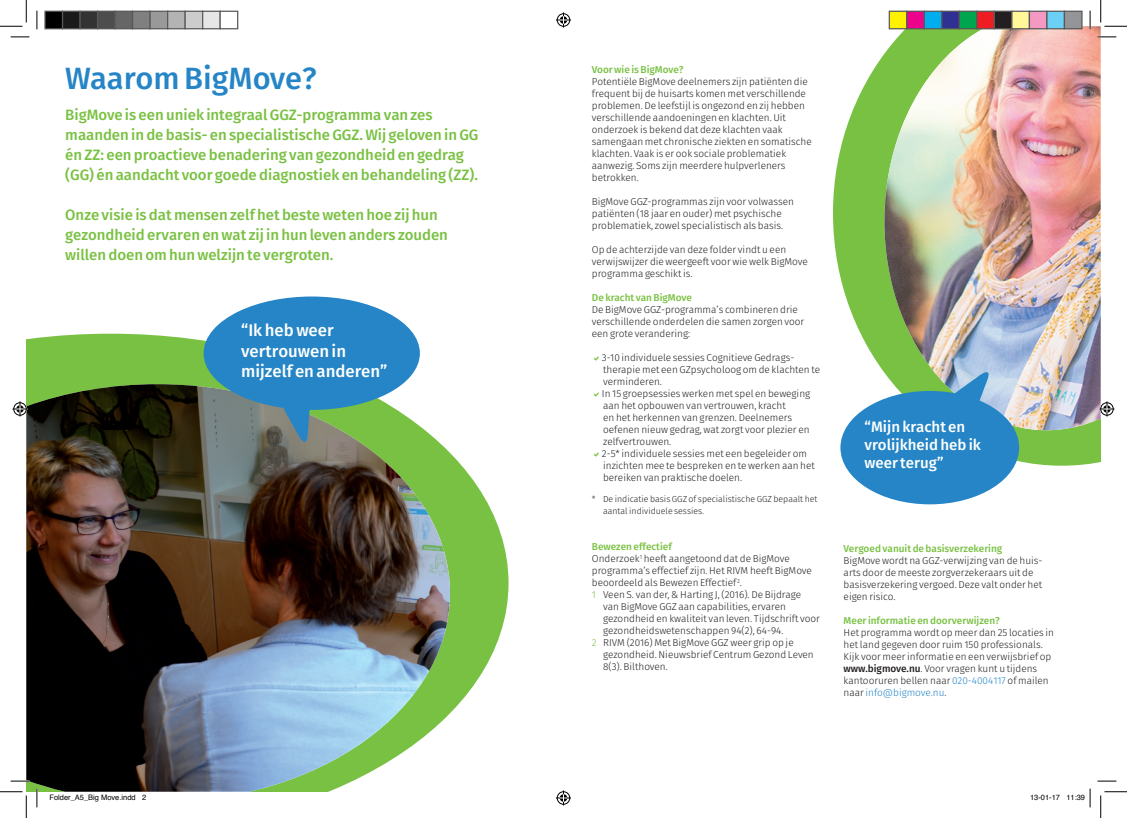
<style>
.page{position:relative;width:1127px;height:818px;background:#fff}
.page>*{position:absolute;margin:0;border:0;box-sizing:border-box;transform-origin:0 0}
.t1{font:500 30.75px "Fira Sans";color:#2585c6}
.t2{font:500 16.75px/20.1px "Fira Sans";color:#fff}
.t3{font:500 15px/20px "Fira Sans";color:#79c142}
.t4{font:500 15px/18.1px "Fira Sans";color:#fff}
.t5{font:300 10px/12px "Fira Sans";color:#231f20}
.t6{font:500 10px "Fira Sans";color:#79c142}
.t7{font:300 8.75px/12px "Fira Sans";color:#231f20}
.t8{font:7.5px "Helvetica";color:#000}
.s1{color:#79c142}
.s2{font-weight:500}
.s3{color:#2585c6}
</style>
<div class="page">
<svg style="left:26px;top:334px;width:482px;height:379px;fill:#79c142"></svg>
<svg style="left:833px;top:54px;width:267px;height:412px;fill:#79c142"></svg>
<img style="left:26px;top:384px;width:424px;height:408px">
<img style="left:884px;top:26px;width:216px;height:404px">
<svg style="left:203px;top:296px;width:217px;height:154px;background:#5799b0"></svg>
<div style="left:840px;top:391px;width:178px;height:113px;background:#2585c6;border-radius:50%"></div>
<svg style="left:944px;top:366px;width:48px;height:41px"></svg>
<svg style="left:11px;top:36px;width:18px;height:2px"></svg>
<svg style="left:1097px;top:36px;width:18px;height:2px"></svg>
<svg style="left:11px;top:780px;width:18px;height:2px"></svg>
<svg style="left:1097px;top:780px;width:18px;height:2px"></svg>
<svg style="left:36px;top:11px;width:2px;height:18px"></svg>
<svg style="left:36px;top:788px;width:2px;height:19px"></svg>
<svg style="left:1088px;top:11px;width:2px;height:18px"></svg>
<svg style="left:0;top:0;width:27px;height:27px"></svg>
<svg style="left:0;top:791px;width:27px;height:27px"></svg>
<svg style="left:1100px;top:0;width:26px;height:27px"></svg>
<svg style="left:1100px;top:791px;width:26px;height:27px"></svg>
<svg style="left:556px;top:13px;width:15px;height:15px"></svg>
<svg style="left:556px;top:790px;width:15px;height:15px"></svg>
<svg style="left:13px;top:401px;width:15px;height:15px"></svg>
<svg style="left:1099px;top:401px;width:15px;height:15px"></svg>
<div style="left:45px;top:11px;width:18px;height:18px;background:#000"></div>
<div style="left:44px;top:11px;width:19px;height:18px;border:1px solid #595959"></div>
<div style="left:63px;top:11px;width:17px;height:18px;background:#1a1a1a"></div>
<div style="left:62px;top:11px;width:19px;height:18px;border:1px solid #595959"></div>
<div style="left:80px;top:11px;width:18px;height:18px;background:#333"></div>
<div style="left:79px;top:11px;width:19px;height:18px;border:1px solid #595959"></div>
<div style="left:98px;top:11px;width:17px;height:18px;background:#4d4d4d"></div>
<div style="left:97px;top:11px;width:19px;height:18px;border:1px solid #595959"></div>
<div style="left:115px;top:11px;width:18px;height:18px;background:#666"></div>
<div style="left:114px;top:11px;width:19px;height:18px;border:1px solid #595959"></div>
<div style="left:133px;top:11px;width:17px;height:18px;background:#808080"></div>
<div style="left:132px;top:11px;width:19px;height:18px;border:1px solid #595959"></div>
<div style="left:150px;top:11px;width:18px;height:18px;background:#999"></div>
<div style="left:149px;top:11px;width:19px;height:18px;border:1px solid #595959"></div>
<div style="left:168px;top:11px;width:17px;height:18px;background:#b3b3b3"></div>
<div style="left:167px;top:11px;width:19px;height:18px;border:1px solid #595959"></div>
<div style="left:185px;top:11px;width:18px;height:18px;background:#ccc"></div>
<div style="left:184px;top:11px;width:19px;height:18px;border:1px solid #595959"></div>
<div style="left:203px;top:11px;width:17px;height:18px;background:#e6e6e6"></div>
<div style="left:202px;top:11px;width:19px;height:18px;border:1px solid #595959"></div>
<div style="left:219px;top:11px;width:19px;height:18px;border:1px solid #595959"></div>
<div style="left:889px;top:11px;width:17px;height:18px;background:#fff101"></div>
<div style="left:888px;top:11px;width:19px;height:18px;border:1px solid #595959"></div>
<div style="left:906px;top:11px;width:18px;height:18px;background:#ed028c"></div>
<div style="left:905px;top:11px;width:19px;height:18px;border:1px solid #595959"></div>
<div style="left:924px;top:11px;width:17px;height:18px;background:#00aeef"></div>
<div style="left:923px;top:11px;width:19px;height:18px;border:1px solid #595959"></div>
<div style="left:941px;top:11px;width:18px;height:18px;background:#2e3092"></div>
<div style="left:940px;top:11px;width:19px;height:18px;border:1px solid #595959"></div>
<div style="left:959px;top:11px;width:17px;height:18px;background:#00a54f"></div>
<div style="left:958px;top:11px;width:19px;height:18px;border:1px solid #595959"></div>
<div style="left:976px;top:11px;width:18px;height:18px;background:#ee1d23"></div>
<div style="left:975px;top:11px;width:19px;height:18px;border:1px solid #595959"></div>
<div style="left:994px;top:11px;width:17px;height:18px;background:#231f20"></div>
<div style="left:993px;top:11px;width:19px;height:18px;border:1px solid #595959"></div>
<div style="left:1011px;top:11px;width:18px;height:18px;background:#fff79a"></div>
<div style="left:1010px;top:11px;width:19px;height:18px;border:1px solid #595959"></div>
<div style="left:1029px;top:11px;width:17px;height:18px;background:#f499c2"></div>
<div style="left:1028px;top:11px;width:19px;height:18px;border:1px solid #595959"></div>
<div style="left:1046px;top:11px;width:18px;height:18px;background:#6bcff6"></div>
<div style="left:1045px;top:11px;width:19px;height:18px;border:1px solid #595959"></div>
<div style="left:1064px;top:11px;width:17px;height:18px;background:#939598"></div>
<div style="left:1063px;top:11px;width:19px;height:18px;border:1px solid #595959"></div>
<svg style="left:1089px;top:788px;width:1px;height:19px"></svg>
<h1 class="t1" style="left:65px;top:57px;width:253px">Waarom BigMove?</h1>
<p class="t6" style="left:591px;top:63px;width:93px">Voor wie is BigMove?</p>
<p class="t5" style="left:591px;top:76px;width:221px">Potentiële BigMove deelnemers zijn patiënten die frequent bij de huisarts komen met verschillende problemen. De leefstijl is ongezond en zij hebben verschillende aandoeningen en klachten. Uit onderzoek is bekend dat deze klachten vaak samengaan met chronische ziekten en somatische klachten. Vaak is er ook sociale problematiek aanwezig. Soms zijn meerdere hulpverleners betrokken.</p>
<p class="t5" style="left:591px;top:196px;width:204px">BigMove GGZ-- programmas zijn voor volwassen patiënten (18 jaar en ouder) met psychische problematiek, zowel specialistisch als basis.</p>
<p class="t5" style="left:591px;top:244px;width:217px">Op de achterzijde van deze folder vindt u een verwijswijzer die weergeeft voor wie welk BigMove programma geschikt is.</p>
<p class="t6" style="left:591px;top:291px;width:101px">De kracht van BigMove</p>
<p class="t5" style="left:591px;top:304px;width:214px">De BigMove GGZ-- programma’s combineren drie verschillende onderdelen die samen zorgen voor een grote verandering:</p>
<p class="t5" style="left:601px;top:352px;width:220px">3--10 individuele sessies Cognitieve Gedrags&shy;therapie met een GZpsycholoog om de klachten te verminderen.<br>In 15 groepsessies werken met spel en beweging aan het opbouwen van vertrouwen, kracht<br>en het herkennen van grenzen. Deelnemers oefenen nieuw gedrag, wat zorgt voor plezier en zelfvertrouwen.<br>2--5* individuele sessies met een begeleider om inzichten mee te bespreken en te werken aan het bereiken van praktische doelen.</p>
<p class="t7" style="left:603px;top:494px;width:216px;text-indent:-11px">* De indicatie basis GGZ of specialistische GGZ bepaalt het aantal individuele sessies.</p>
<p class="t6" style="left:591px;top:540px;width:81px">Bewezen effectief</p>
<p class="t5" style="left:591px;top:553px;width:199px">Onderzoek<sup>1</sup> heeft aangetoond dat de BigMove</p>
<p class="t5" style="left:591px;top:565px;width:221px">programma’s effectief zijn. Het RIVM heeft BigMove</p>
<p class="t5" style="left:591px;top:577px;width:151px">beoordeeld als Bewezen Effectief<sup>2</sup>.</p>
<p class="t5" style="left:591px;top:589px;width:211px"><span class="s1">1</span> Veen S. van der, &amp; Harting J, (2016). De Bijdrage</p>
<p class="t5" style="left:603px;top:601px;width:184px">van BigMove GGZ aan capabilities, ervaren</p>
<p class="t5" style="left:603px;top:613px;width:218px">gezondheid en kwaliteit van leven. Tijdschrift voor</p>
<p class="t5" style="left:603px;top:625px;width:182px">gezondheidswetenschappen 94(2), 64-94.</p>
<p class="t5" style="left:591px;top:637px;width:203px"><span class="s1">2</span> RIVM (2016) Met BigMove GGZ weer grip op je</p>
<p class="t5" style="left:603px;top:649px;width:212px">gezondheid. Nieuwsbrief Centrum Gezond Leven</p>
<p class="t5" style="left:603px;top:661px;width:66px">8(3). Bilthoven.</p>
<h3 class="t3" style="left:65px;top:105px;width:414px">BigMove is een uniek integraal GGZ-programma van zes maanden in de basis- en specialistische GGZ. Wij geloven in GG én ZZ: een proactieve benadering van gezondheid en gedrag (GG) én aandacht voor goede diagnostiek en behandeling (ZZ).</h3>
<h3 class="t3" style="left:65px;top:205px;width:384px">Onze visie is dat mensen zelf het beste weten hoe zij hun gezondheid ervaren en wat zij in hun leven anders zouden willen doen om hun welzijn te vergroten.</h3>
<h2 class="t2" style="left:241px;top:322px;width:148px">“Ik heb weer vertrouwen in mijzelf en anderen”</h2>
<h3 class="t4" style="left:864px;top:419px;width:118px">“Mijn kracht en vrolijkheid heb ik weer terug”</h3>
<p class="t6" style="left:843px;top:541px;width:160px">Vergoed vanuit de basisverzekering</p>
<p class="t5" style="left:843px;top:555px;width:200px">BigMove wordt na GGZ-verwijzing van de huis&shy;arts door de meeste zorgverzekeraars uit de basisverzekering vergoed. Deze valt onder het eigen risico.</p>
<p class="t6" style="left:843px;top:613px;width:158px">Meer informatie en doorverwijzen?</p>
<p class="t5" style="left:843px;top:627px;width:212px">Het programma wordt op meer dan 25 locaties in het land gegeven door ruim 150 professionals.<br>Kijk voor meer informatie en een verwijsbrief op <span class="s2">www.bigmove.nu</span>. Voor vragen kunt u tijdens kantooruren bellen naar <span class="s3">020-4004117</span> of mailen naar <span class="s3">info@bigmove.nu</span>.</p>
<p class="t8" style="left:49px;top:791px;width:98px">Folder_A5_Big Move.indd 2</p>
<p class="t8" style="left:1029px;top:791px;width:57px">13-01-17 11:39</p>
</div>
